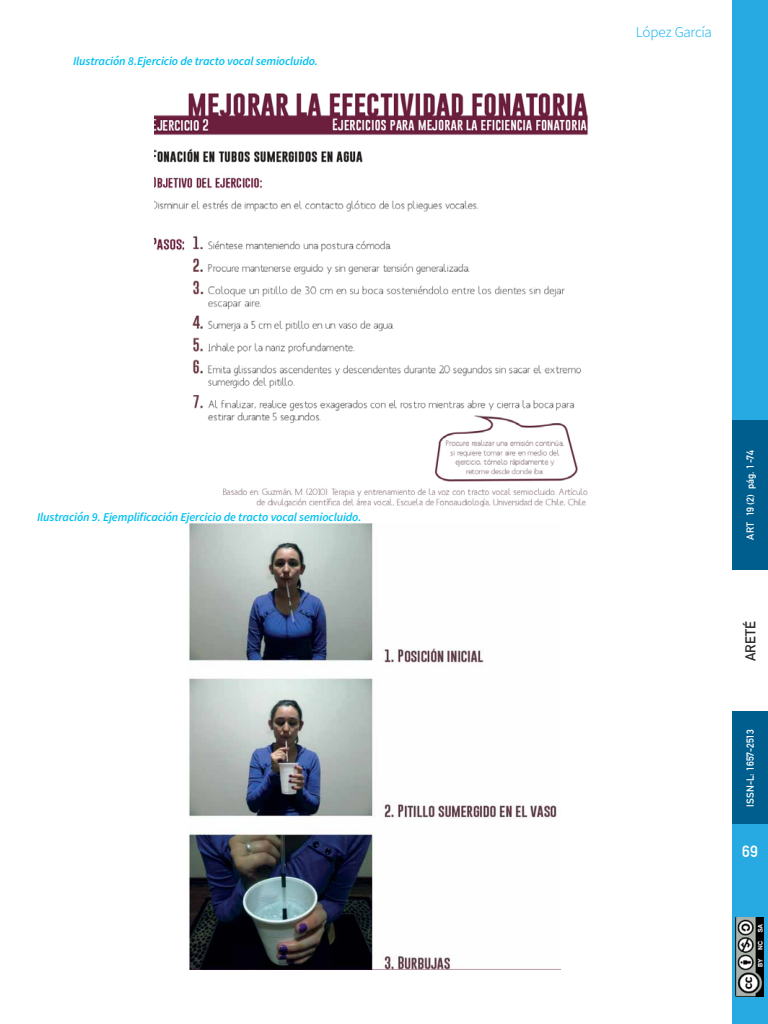
<style>
.page{position:relative;width:768px;height:1024px;background:#fff}
.page>*{position:absolute;margin:0;border:0;box-sizing:border-box;transform-origin:0 0}
.t1{font:700 16px "DIN Alternate";color:#fff}
.t2{font:300 15px "Source Sans Pro";letter-spacing:-.015em;color:#00aeef}
.t3{font:700 14px "DIN Alternate";letter-spacing:.01em;color:#2a2a2a}
.t4{font:italic 600 12px "Source Sans Pro";letter-spacing:-.01em;color:#00c0f3}
.t5{font:700 10px "DIN Alternate";letter-spacing:.005em;color:#fff}
</style>
<div class="page">
<img style="left:155px;top:93px;width:433px;height:414px">
<img style="left:188px;top:524px;width:373px;height:446px">
<div style="left:732px;top:0;width:36px;height:570px;background:#27aae1"></div>
<div style="left:732px;top:712px;width:36px;height:312px;background:#27aae1"></div>
<img style="left:736px;top:917px;width:27px;height:80px">
<div style="left:732px;top:712px;width:36px;height:112px;background:#005e8f"></div>
<div style="left:732px;top:420px;width:36px;height:150px;background:#005e8f"></div>
<p class="t4" style="left:73px;top:53px;width:247px">Ilustración 8.Ejercicio de tracto vocal semiocluido.</p>
<p class="t4" style="left:37px;top:509px;width:326px">Ilustración 9. Ejemplificación Ejercicio de tracto vocal semiocluido.</p>
<p class="t2" style="left:636px;top:23px;width:78px">López García</p>
<p class="t5" style="left:743px;top:540px;width:91px;rotate:-90deg">ART 19 (2) pág. 1-74</p>
<p class="t3" style="left:740px;top:661px;width:42px;rotate:-90deg">ARETÉ</p>
<p class="t5" style="left:743px;top:807px;width:79px;rotate:-90deg">ISSN-L: 1657-2513</p>
<h1 class="t1" style="left:742px;top:839px;width:17px">69</h1>
</div>
